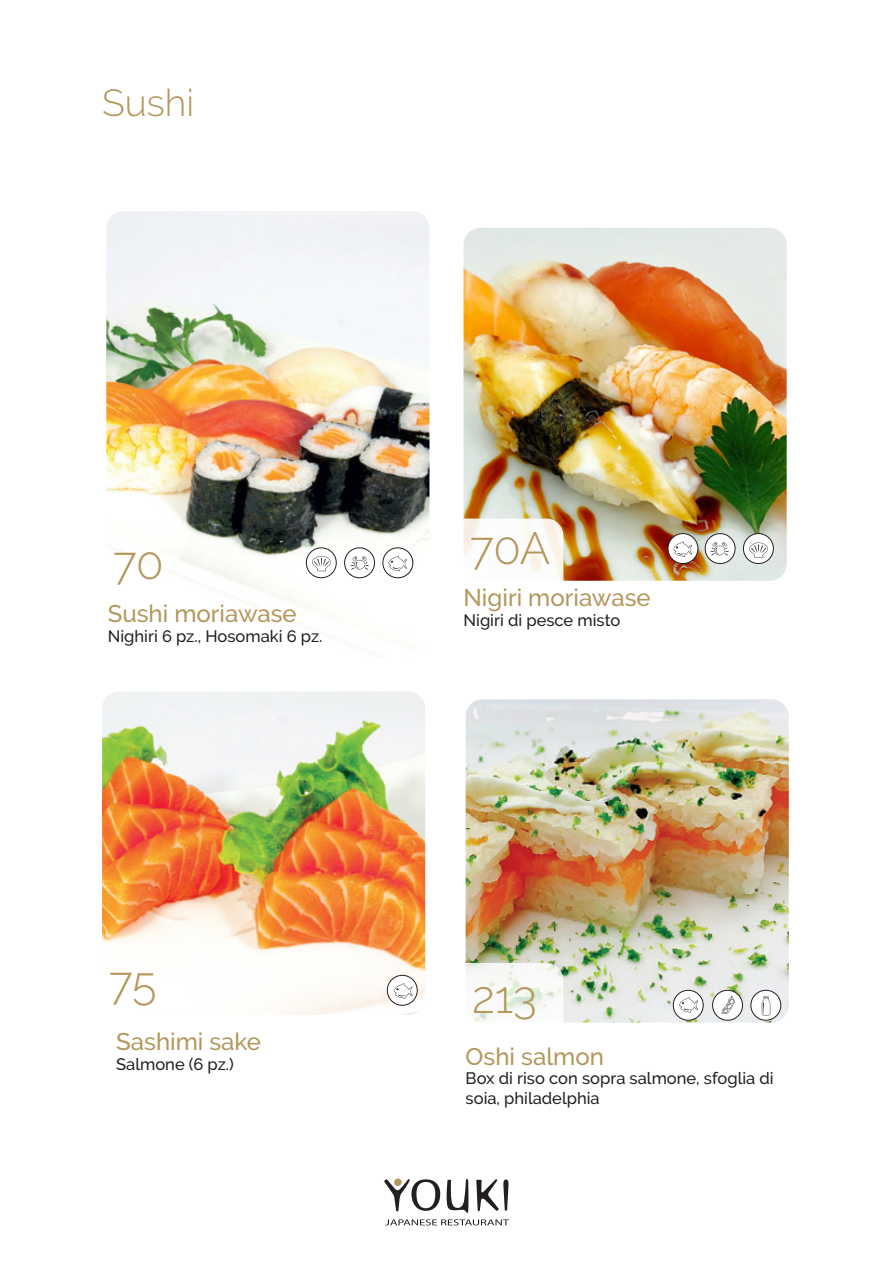
<style>
.page{position:relative;width:893px;height:1263px;background:#fff}
.page>*{position:absolute;margin:0;border:0;box-sizing:border-box;transform-origin:0 0}
.t1{font:300 45px "Raleway";letter-spacing:-.015em;color:#b3975c}
.t2{font:300 37.5px "Raleway";color:#b3975c}
.t3{font:500 24px "Raleway";color:#b3975c}
.t4{font:500 16.5px/19.8px "Raleway";color:#231f20}
</style>
<div class="page">
<svg style="left:384px;top:1179px;width:56px;height:32px"></svg>
<svg style="left:447px;top:1179px;width:21px;height:34px"></svg>
<svg style="left:476px;top:1179px;width:32px;height:32px"></svg>
<div style="left:394px;top:1178px;width:8px;height:8px;background:#b3985b;border-radius:50%"></div>
<svg style="left:385px;top:1219px;width:124px;height:6px"></svg>
<img style="left:106px;top:211px;width:323px;height:440px">
<div style="left:383px;top:548px;width:30px;height:30px;background:#fff;border-radius:50%"></div>
<div style="left:383px;top:548px;width:30px;height:30px;border:1px solid #231f20;border-radius:50%"></div>
<svg style="left:388px;top:556px;width:19px;height:15px"></svg>
<div style="left:345px;top:548px;width:30px;height:30px;background:#fff;border-radius:50%"></div>
<div style="left:344px;top:548px;width:31px;height:30px;border:1px solid #231f20;border-radius:50%"></div>
<svg style="left:350px;top:556px;width:19px;height:14px"></svg>
<div style="left:306px;top:548px;width:30px;height:30px;background:#fff;border-radius:50%"></div>
<div style="left:306px;top:548px;width:30px;height:30px;border:1px solid #231f20;border-radius:50%"></div>
<svg style="left:312px;top:556px;width:19px;height:15px"></svg>
<img style="left:466px;top:699px;width:323px;height:323px">
<svg style="left:465px;top:963px;width:98px;height:59px"></svg>
<svg style="left:751px;top:990px;width:30px;height:30px"></svg>
<div style="left:751px;top:990px;width:30px;height:30px;border:1px solid #231f20;border-radius:50%"></div>
<svg style="left:762px;top:996px;width:8px;height:19px"></svg>
<div style="left:713px;top:990px;width:29px;height:30px;background:#fff;border-radius:50%"></div>
<div style="left:712px;top:990px;width:31px;height:30px;border:1px solid #231f20;border-radius:50%"></div>
<svg style="left:721px;top:996px;width:14px;height:18px"></svg>
<div style="left:673px;top:990px;width:30px;height:30px;background:#fff;border-radius:50%"></div>
<div style="left:673px;top:990px;width:30px;height:30px;border:1px solid #231f20;border-radius:50%"></div>
<svg style="left:679px;top:997px;width:19px;height:15px"></svg>
<img style="left:102px;top:692px;width:323px;height:323px">
<div style="left:387px;top:975px;width:30px;height:30px;background:#fff;border-radius:50%"></div>
<div style="left:387px;top:975px;width:30px;height:30px;border:1px solid #231f20;border-radius:50%"></div>
<svg style="left:394px;top:983px;width:19px;height:16px"></svg>
<img style="left:463px;top:228px;width:324px;height:353px">
<svg style="left:463px;top:519px;width:100px;height:62px"></svg>
<div style="left:743px;top:534px;width:30px;height:29px;background:#fff;border-radius:50%"></div>
<div style="left:743px;top:533px;width:30px;height:31px;border:1px solid #231f20;border-radius:50%"></div>
<svg style="left:749px;top:542px;width:19px;height:16px"></svg>
<div style="left:705px;top:534px;width:30px;height:29px;background:#fff;border-radius:50%"></div>
<div style="left:705px;top:533px;width:30px;height:31px;border:1px solid #231f20;border-radius:50%"></div>
<svg style="left:710px;top:542px;width:19px;height:13px"></svg>
<div style="left:668px;top:534px;width:30px;height:29px;background:#fff;border-radius:50%"></div>
<div style="left:668px;top:533px;width:30px;height:31px;border:1px solid #231f20;border-radius:50%"></div>
<svg style="left:673px;top:542px;width:19px;height:15px"></svg>
<p class="t2" style="left:102px;top:81px;width:94px">Sushi</p>
<p class="t1" style="left:113px;top:537px;width:52px">70</p>
<p class="t3" style="left:108px;top:600px;width:191px">Sushi moriawase</p>
<p class="t4" style="left:108px;top:626px;width:216px">Nighiri 6 pz., Hosomaki 6 pz.</p>
<p class="t1" style="left:109px;top:956px;width:49px">75</p>
<p class="t3" style="left:116px;top:1028px;width:146px">Sashimi sake</p>
<p class="t4" style="left:116px;top:1054px;width:119px">Salmone (6 pz.)</p>
<p class="t1" style="left:470px;top:521px;width:82px">70A</p>
<p class="t3" style="left:463px;top:583px;width:189px">Nigiri moriawase</p>
<p class="t4" style="left:463px;top:610px;width:158px">Nigiri di pesce misto</p>
<p class="t1" style="left:472px;top:971px;width:67px">213</p>
<p class="t3" style="left:466px;top:1042px;width:140px">Oshi salmon</p>
<p class="t4" style="left:466px;top:1069px;width:310px">Box di riso con sopra salmone, sfoglia di soia, philadelphia</p>
</div>
